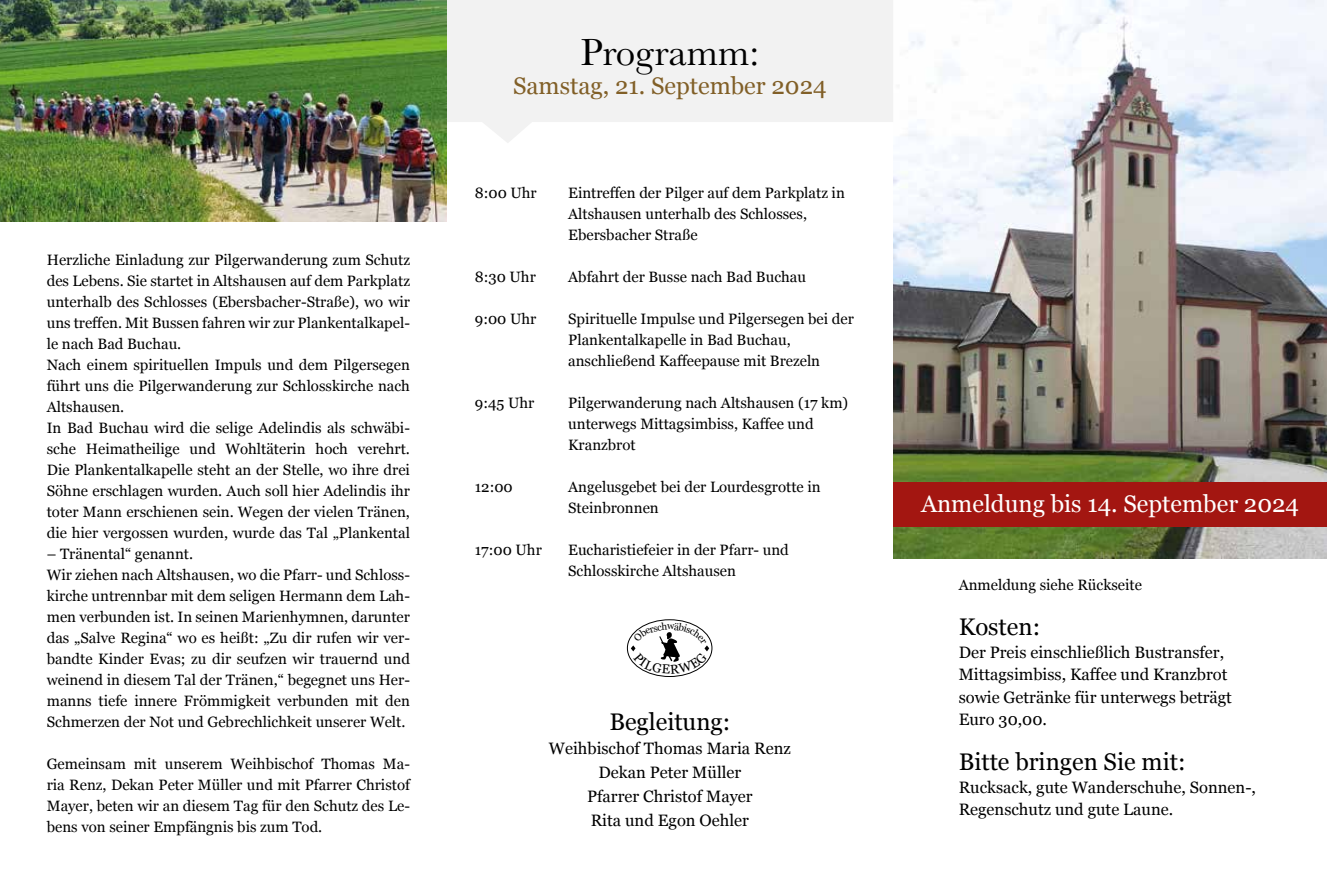
<style>
.page{position:relative;width:1327px;height:893px;background:#fff}
.page>*{position:absolute;margin:0;border:0;box-sizing:border-box;transform-origin:0 0}
.t1{font:39px "Baskerville";color:#000}
.t2{font:24px "Georgia";color:#000}
.t3{font:24px "Georgia";color:#fff}
.t4{font:24px "Georgia";color:#815f27}
.t5{font:16.5px/22.5px "Georgia";color:#000}
.t6{font:15px/21px "Georgia";color:#000}
</style>
<div class="page">
<img style="left:893px;top:0;width:434px;height:558px">
<svg style="left:446px;top:0;width:447px;height:143px;fill:#f2f2f2"></svg>
<div style="left:893px;top:482px;width:434px;height:45px;background:#a31611"></div>
<div style="left:627px;top:619px;width:85px;height:58px;border:1px solid #000;border-radius:50%"></div>
<img style="left:0;top:0;width:446px;height:221px">
<svg style="left:631px;top:622px;width:78px;height:52px"></svg>
<p class="t6" style="left:47px;top:248px;width:365px">Herzliche Einladung zur Pilgerwanderung zum Schutz des Lebens. Sie startet in Altshausen auf dem Parkplatz unterhalb des Schlosses (Ebersbacher-Straße), wo wir uns treffen. Mit Bussen fahren wir zur Plankentalkapel&shy;le nach Bad Buchau.<br>Nach einem spirituellen Impuls und dem Pilgersegen führt uns die Pilgerwanderung zur Schlosskirche nach Altshausen.<br>In Bad Buchau wird die selige Adelindis als schwäbi&shy;sche Heimatheilige und Wohltäterin hoch verehrt.<br>Die Plankentalkapelle steht an der Stelle, wo ihre drei Söhne erschlagen wurden. Auch soll hier Adelindis ihr toter Mann erschienen sein. Wegen der vielen Tränen, die hier vergossen wurden, wurde das Tal „Plankental</p>
<p class="t6" style="left:47px;top:542px;width:365px">– Tränental“ genannt.<br>Wir ziehen nach Altshausen, wo die Pfarr- und Schloss&shy;kirche untrennbar mit dem seligen Hermann dem Lah&shy;men verbunden ist. In seinen Marienhymnen, darunter das „Salve Regina“ wo es heißt: „Zu dir rufen wir ver&shy;bandte Kinder Evas; zu dir seufzen wir trauernd und weinend in diesem Tal der Tränen,“ begegnet uns Her&shy;manns tiefe innere Frömmigkeit verbunden mit den Schmerzen der Not und Gebrechlichkeit unserer Welt.</p>
<p class="t6" style="left:47px;top:752px;width:365px;text-align:justify">Gemeinsam mit unserem Weihbischof Thomas Ma&shy;ria Renz, Dekan Peter Müller und mit Pfarrer Christof Mayer, beten wir an diesem Tag für den Schutz des Le&shy;bens von seiner Empfängnis bis zum Tod.</p>
<h1 class="t1" style="left:580px;top:27px;width:180px">Programm:</h1>
<h2 class="t4" style="left:513px;top:68px;width:315px">Samstag, 21. September 2024</h2>
<p class="t6" style="left:475px;top:182px;width:63px">8:00 Uhr</p>
<p class="t6" style="left:475px;top:266px;width:62px">8:30 Uhr</p>
<p class="t6" style="left:475px;top:308px;width:63px">9:00 Uhr</p>
<p class="t6" style="left:475px;top:392px;width:61px">9:45 Uhr</p>
<p class="t6" style="left:475px;top:476px;width:39px">12:00</p>
<p class="t6" style="left:475px;top:539px;width:68px">17:00 Uhr</p>
<p class="t6" style="left:568px;top:182px;width:278px">Eintreffen der Pilger auf dem Parkplatz in<br>Altshausen unterhalb des Schlosses,<br>Ebersbacher Straße</p>
<p class="t6" style="left:568px;top:266px;width:239px">Abfahrt der Busse nach Bad Buchau</p>
<p class="t6" style="left:568px;top:308px;width:287px">Spirituelle Impulse und Pilgersegen bei der<br>Plankentalkapelle in Bad Buchau, anschließend Kaffeepause mit Brezeln</p>
<p class="t6" style="left:568px;top:392px;width:281px">Pilgerwanderung nach Altshausen (17 km) unterwegs Mittagsimbiss, Kaffee und<br>Kranzbrot</p>
<p class="t6" style="left:568px;top:476px;width:254px">Angelusgebet bei der Lourdesgrotte in<br>Steinbronnen</p>
<p class="t6" style="left:568px;top:539px;width:222px">Eucharistiefeier in der Pfarr- und<br>Schlosskirche Altshausen</p>
<h2 class="t2" style="left:609px;top:704px;width:122px">Begleitung:</h2>
<p class="t5" style="left:549px;top:735px;width:243px;line-height:24px;text-align:center">Weihbischof Thomas Maria Renz<br>Dekan Peter Müller<br>Pfarrer Christof Mayer<br>Rita und Egon Oehler</p>
<h2 class="t3" style="left:921px;top:486px;width:379px">Anmeldung bis 14. September 2024</h2>
<p class="t6" style="left:958px;top:574px;width:185px">Anmeldung siehe Rückseite</p>
<h2 class="t2" style="left:958px;top:609px;width:83px">Kosten:</h2>
<p class="t5" style="left:958px;top:640px;width:275px">Der Preis einschließlich Bustransfer,<br>Mittagsimbiss, Kaffee und Kranzbrot sowie Getränke für unterwegs beträgt<br>Euro 30,00.</p>
<h2 class="t2" style="left:958px;top:744px;width:228px">Bitte bringen Sie mit:</h2>
<p class="t5" style="left:958px;top:775px;width:299px">Rucksack, gute Wanderschuhe, Sonnen-,<br>Regenschutz und gute Laune.</p>
</div>
